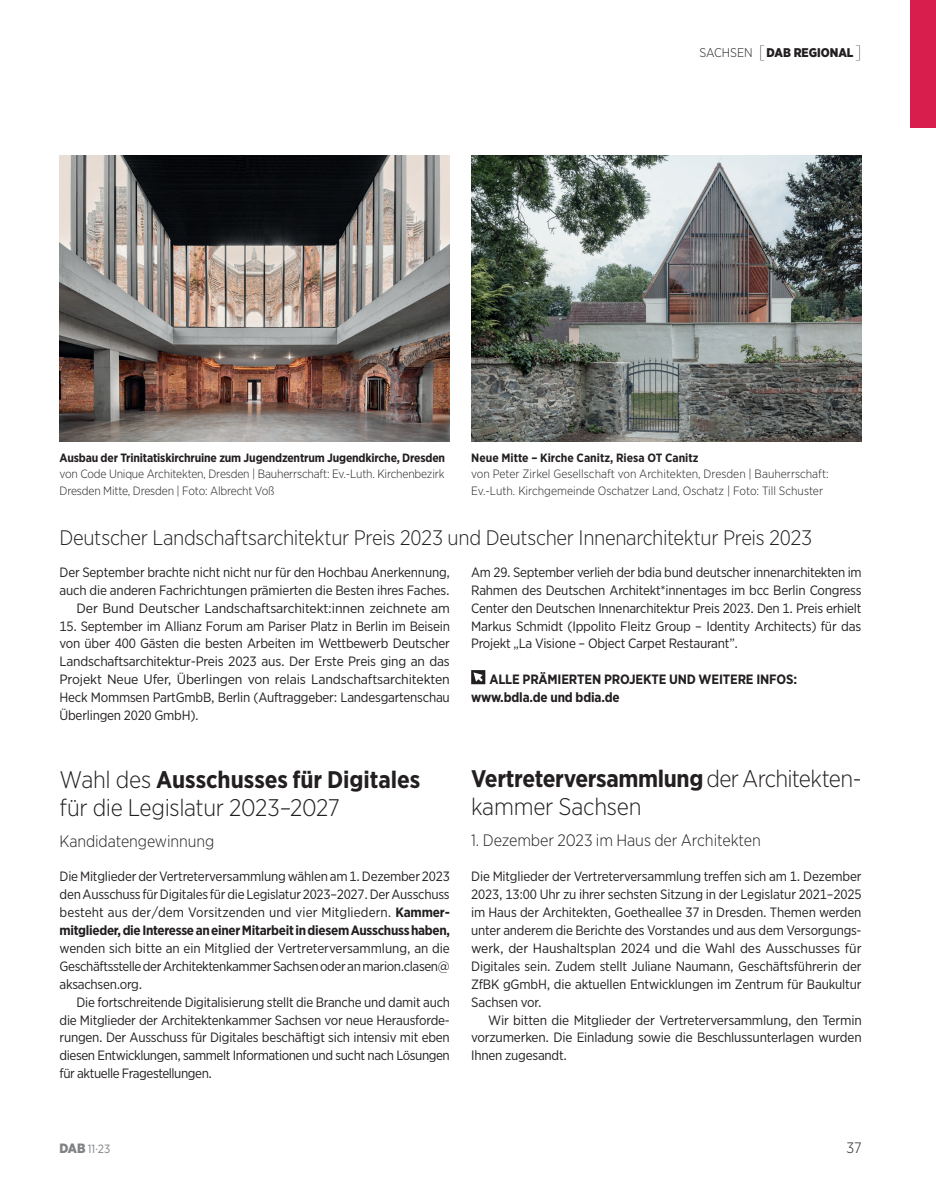
<style>
.page{position:relative;width:936px;height:1191px;background:#fff}
.page>*{position:absolute;margin:0;border:0;box-sizing:border-box;transform-origin:0 0}
.t1{font:300 24px/28.5px "Gotham Narrow";letter-spacing:-.015em;color:#231f20}
.t2{font:300 21px "Gotham Narrow";letter-spacing:-.02em;color:#231f20}
.t3{font:300 16.5px "Gotham Narrow";letter-spacing:-.005em;color:#231f20}
.t4{font:300 15px "Gotham Narrow";color:#231f20}
.t5{font:13.5px/17.9px "Gotham Narrow";letter-spacing:-.015em;color:#231f20;text-align:justify}
.t6{font:700 13.5px/17.9px "Gotham Narrow";letter-spacing:-.01em;color:#231f20}
.t7{font:900 12.6px "Gotham Narrow";color:#231f20}
.t8{font:300 12px/16.5px "Gotham Narrow";letter-spacing:-.015em;color:#231f20}
.t9{font:700 12px "Gotham Narrow";letter-spacing:-.015em;color:#231f20}
.t10{font:12px "Gotham Narrow";color:#808285}
.s1{font-weight:300}
.s2{font-weight:100;font-size:18px}
.s3{font-weight:700}
.s4{font-weight:900;font-size:13.5px}
</style>
<div class="page">
<img style="left:60px;top:155px;width:390px;height:287px">
<img style="left:471px;top:155px;width:390px;height:287px">
<svg style="left:471px;top:670px;width:14px;height:14px"></svg>
<div style="left:910px;top:0;width:25px;height:128px;background:#d81e4c"></div>
<p class="t7" style="left:699px;top:44px;width:164px"><span class="s1">Sachse n</span> <span class="s2">[</span>DAB REGIONAL<span class="s2">]</span></p>
<p class="t9" style="left:60px;top:450px;width:387px">Ausbau der Trinitatiskirchruine zum Jugendzentrum Jugendkirche, Dresden</p>
<p class="t8" style="left:60px;top:465px;width:386px">von Code Unique Architekten, Dresden | Bauherrschaft: Ev.-Luth. Kirchenbezirk<br>Dresden Mitte, Dresden | Foto: Albrecht Voß</p>
<p class="t9" style="left:471px;top:450px;width:229px">Neue Mitte – Kirche Canitz, Riesa OT Canitz</p>
<p class="t8" style="left:471px;top:465px;width:359px">von Peter Zirkel Gesellschaft von Architekten, Dresden | Bauherrschaft:<br>Ev.-Luth. Kirchgemeinde Oschatzer Land, Oschatz | Foto: Till Schuster</p>
<h2 class="t2" style="left:60px;top:525px;width:754px">Deutscher Landschaftsarchitektur Preis 2023 und Deutscher Innenarchitektur Preis 2023</h2>
<p class="t5" style="left:60px;top:563px;width:392px;text-align:right">Der September brachte nicht nicht nur für den Hochbau Anerkennung, auch die anderen Fachrichtungen prämierten die Besten ihres Faches.<br>Der Bund Deutscher Landschaftsarchitekt:innen zeichnete am</p>
<p class="t5" style="left:60px;top:616px;width:392px">15. September im Allianz Forum am Pariser Platz in Berlin im Beisein von über 400 Gästen die besten Arbeiten im Wettbewerb Deutscher Landschaftsarchitektur-Preis 2023 aus. Der Erste Preis ging an das Projekt Neue Ufer, Überlingen von relais Landschaftsarchitekten Heck Mommsen PartGmbB, Berlin (Auftraggeber: Landesgartenschau Überlingen 2020 GmbH).</p>
<p class="t5" style="left:471px;top:563px;width:392px">Am 29. September verlieh der bdia bund deutscher innenarchitekten im Rahmen des Deutschen Architekt*innentages im bcc Berlin Congress Center den Deutschen Innenarchitektur Preis 2023. Den 1. Preis erhielt Markus Schmidt (Ippolito Fleitz Group – Identity Architects) für das Projekt „La Visione – Object Carpet Restaurant”.</p>
<p class="t6" style="left:471px;top:670px;width:327px;text-indent:18px">ALLE PRÄMIERTEN PROJEKTE UND WEITERE INFOS: www.bdla.de und bdia.de</p>
<h1 class="t1" style="left:60px;top:764px;width:362px">Wahl des <span class="s3">Ausschusses für Digitales </span>für die Legislatur 2023–2027</h1>
<p class="t3" style="left:60px;top:831px;width:156px">Kandidatengewinnung</p>
<p class="t5" style="left:60px;top:867px;width:392px">Die Mitglieder der Vertreterversammlung wählen am 1. Dezember 2023 den Ausschuss für Digitales fü r die Legislatur 2023–2027. Der Ausschuss besteht aus der/dem Vorsitzenden und vier Mitgliedern. <span class="s3">Kammer&shy;mitglieder, die Interesse an einer Mitarbeit in diesem Ausschuss haben,</span></p>
<p class="t5" style="left:60px;top:939px;width:392px">wenden sich bitte an ein Mitglied der Vertreterversammlung, an die Geschäftsstelle der Architektenkammer Sachsen oder an marion.clasen@ aksachsen.org.</p>
<p class="t5" style="left:60px;top:992px;width:392px;text-indent:17px">Die fortschreitende Digitalisierung stellt die Branche und damit auch die Mitglieder der Architektenkammer Sachsen vor neue Herausforde&shy;rungen. Der Ausschuss für Digitales beschäftigt sich intensiv mit eben diesen Entwicklungen, sammelt Informationen und sucht nach Lösungen für aktuelle Fragestellungen.</p>
<h1 class="t1" style="left:471px;top:763px;width:392px"><span class="s3">Vertreterversammlung</span> der Architekten&shy;kammer Sachsen</h1>
<p class="t3" style="left:471px;top:830px;width:291px">1. Dezember 2023 im Haus der Architekten</p>
<p class="t5" style="left:471px;top:867px;width:392px">Die Mitglieder der Vertreterversammlung treffen sich am 1. Dezember 2023, 13:00 Uhr zu ihrer sechsten Sitzung in der Legislatur 2021–2025 im Haus der Architekten, Goetheallee 37 in Dresden. Themen werden unter anderem die Berichte des Vorstandes und aus dem Versorgungs&shy;werk, der Haushaltsplan 2024 und die Wahl des Ausschusses für Digitales sein. Zudem stellt Juliane Naumann, Geschäftsführerin der ZfBK gGmbH, die aktuellen Entwicklungen im Zentrum für Baukultur Sachsen vor.</p>
<p class="t5" style="left:471px;top:1010px;width:392px;text-indent:17px">Wir bitten die Mitglieder der Vertreterversammlung, den Termin vorzumerken. Die Einladung sowie die Beschlussunterlagen wurden Ihnen zugesandt.</p>
<p class="t10" style="left:60px;top:1141px;width:52px"><span class="s4">DAB</span> 11·23</p>
<p class="t4" style="left:846px;top:1138px;width:16px">37</p>
</div>
